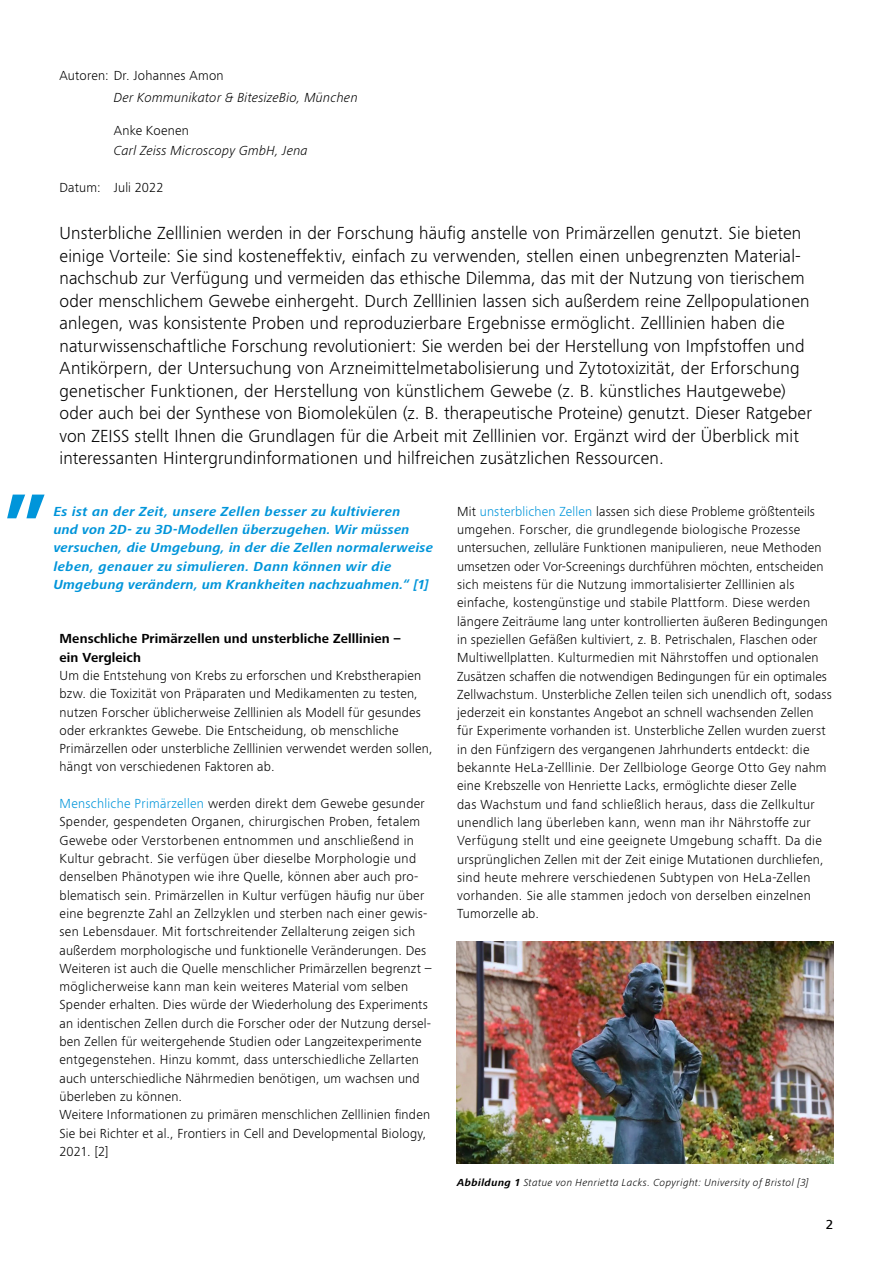
<style>
.page{position:relative;width:893px;height:1263px;background:#fff}
.page>*{position:absolute;margin:0;border:0;box-sizing:border-box;transform-origin:0 0}
.Copy_Light{font:700 95.85px "ZEISS Frutiger Next W1 G";color:#0095da}
.Intro_light{font:300 18px/22.5px "ZEISS Frutiger Next W1 G";letter-spacing:.01em;color:#000}
.Copy_Light-2{font:300 13.5px/18.3px "ZEISS Frutiger Next W1 G";letter-spacing:.02em;color:#000}
.Copy_Light-3{font:italic 700 13.5px/18.3px "ZEISS Frutiger Next W1 G";letter-spacing:.02em;color:#0095da}
.Copy_Light_Italic{font:italic 300 13.5px "ZEISS Frutiger Next W1 G";letter-spacing:.02em;color:#000}
.Copy_Headline_bold{font:700 13.5px/18.3px "ZEISS Frutiger Next W1 G";letter-spacing:.01em;color:#000}
.t1{font:500 13.5px "ZEISS Frutiger Next W1 G";color:#000}
.Caption_Light_Italic{font:italic 300 10.5px "ZEISS Frutiger Next W1 G";letter-spacing:.04em;color:#000}
.s1{color:#0095da}
.s2{font-weight:700}
</style>
<div class="page">
<img style="left:457px;top:942px;width:376px;height:222px">
<p class="Copy_Light-2" style="left:60px;top:66px;width:166px">Autoren: Dr. Johannes Amon</p>
<p class="Copy_Light_Italic" style="left:114px;top:88px;width:245px">Der Kommunikator &amp; BitesizeBio, München</p>
<p class="Copy_Light-2" style="left:114px;top:121px;width:77px">Anke Koenen</p>
<p class="Copy_Light_Italic" style="left:114px;top:142px;width:196px">Carl Zeiss Microscopy GmbH, Jena</p>
<p class="Copy_Light-2" style="left:60px;top:178px;width:43px">Datum:</p>
<p class="Copy_Light-2" style="left:114px;top:178px;width:51px">Juli 2022</p>
<p class="Intro_light" style="left:60px;top:221px;width:754px">Unsterbliche Zelllinien werden in der Forschung häufig anstelle von Primärzellen genutzt. Sie bieten einige Vorteile: Sie sind kosteneffektiv, einfach zu verwenden, stellen einen unbegrenzten Material&shy;nachschub zur Verfügung und vermeiden das ethische Dilemma, das mit der Nutzung von tierischem oder menschlichem Gewebe einhergeht. Durch Zelllinien lassen sich außerdem reine Zellpopulationen anlegen, was konsistente Proben und reproduzierbare Ergebnisse ermöglicht. Zelllinien haben die naturwissenschaftliche Forschung revolutioniert: Sie werden bei der Herstellung von Impfstoffen und Antikörpern, der Untersuchung von Arzneimittelmetabolisierung und Zytotoxizität, der Erforschung genetischer Funktionen, der Herstellung von künstlichem Gewebe (z. B. künstliches Hautgewebe) oder auch bei der Synthese von Biomolekülen (z. B. therapeutische Proteine) genutzt. Dieser Ratgeber von ZEISS stellt Ihnen die Grundlagen für die Arbeit mit Zelllinien vor. Ergänzt wird der Überblick mit interessanten Hintergrundinformationen und hilfreichen zusätzlichen Ressourcen.</p>
<p class="Copy_Light" style="left:4px;top:406px;width:49px">„</p>
<p class="Copy_Light-3" style="left:54px;top:502px;width:381px">Es ist an der Zeit, unsere Zellen besser zu kultivieren<br>und von 2D- zu 3D-Modellen überzugehen. Wir müssen versuchen, die Umgebung, in der die Zellen normalerweise leben, genauer zu simulieren. Dann können wir die Umgebung verändern, um Krankheiten nachzuahmen.“ [1]</p>
<p class="Copy_Headline_bold" style="left:60px;top:629px;width:342px">Menschliche Primärzellen und unsterbliche Zelllinien – ein Vergleich</p>
<p class="Copy_Light-2" style="left:60px;top:666px;width:375px">Um die Entstehung von Krebs zu erforschen und Krebstherapien bzw. die Toxizität von Präparaten und Medikamenten zu testen, nutzen Forscher üblicherweise Zelllinien als Modell für gesundes oder erkranktes Gewebe. Die Entscheidung, ob menschliche Primärzellen oder unsterbliche Zelllinien verwendet werden sollen, hängt von verschiedenen Faktoren ab.</p>
<p class="Copy_Light-2" style="left:60px;top:794px;width:374px"><span class="s1">Menschliche Primärzellen</span> werden direkt dem Gewebe gesunder Spender, gespendeten Organen, chirurgischen Proben, fetalem Gewebe oder Verstorbenen entnommen und anschließend in Kultur gebracht. Sie verfügen über dieselbe Morphologie und denselben Phänotypen wie ihre Quelle, können aber auch pro&shy;blematisch sein. Primärzellen in Kultur verfügen häufig nur über eine begrenzte Zahl an Zellzyklen und sterben nach einer gewis&shy;sen Lebensdauer. Mit fortschreitender Zellalterung zeigen sich außerdem morphologische und funktionelle Veränderungen. Des Weiteren ist auch die Quelle menschlicher Primärzellen begrenzt – möglicherweise kann man kein weiteres Material vom selben Spender erhalten. Dies würde der Wiederholung des Experiments an identischen Zellen durch die Forscher oder der Nutzung dersel&shy;ben Zellen für weitergehende Studien oder Langzeitexperimente entgegenstehen. Hinzu kommt, dass unterschiedliche Zellarten auch unterschiedliche Nährmedien benötigen, um wachsen und überleben zu können.</p>
<p class="Copy_Light-2" style="left:60px;top:1105px;width:372px">Weitere Informationen zu primären menschlichen Zelllinien finden<br>Sie bei Richter et al., Frontiers in Cell and Developmental Biology,<br>2021. [2]</p>
<p class="Copy_Light-2" style="left:457px;top:501px;width:376px">Mit <span class="s1">unsterblichen Zellen</span> lassen sich diese Probleme größtenteils umgehen. Forscher, die grundlegende biologische Prozesse untersuchen, zelluläre Funktionen manipulieren, neue Methoden umsetzen oder Vor-Screenings durchführen möchten, entscheiden sich meistens für die Nutzung immortalisierter Zelllinien als einfache, kostengünstige und stabile Plattform. Diese werden längere Zeiträume lang unter kontrollierten äußeren Bedingungen in speziellen Gefäßen kultiviert, z. B. Petrischalen, Flaschen oder Multiwellplatten. Kulturmedien mit Nährstoffen und optionalen Zusätzen schaffen die notwendigen Bedingungen für ein optimales Zellwachstum. Unsterbliche Zellen teilen sich unendlich oft, sodass jederzeit ein konstantes Angebot an schnell wachsenden Zellen für Experimente vorhanden ist. Unsterbliche Zellen wurden zuerst in den Fünfzigern des vergangenen Jahrhunderts entdeckt: die bekannte HeLa-Zelllinie. Der Zellbiologe George Otto Gey nahm eine Krebszelle von Henriette Lacks, ermöglichte dieser Zelle<br>das Wachstum und fand schließlich heraus, dass die Zellkultur unendlich lang überleben kann, wenn man ihr Nährstoffe zur Verfügung stellt und eine geeignete Umgebung schafft. Da die ursprünglichen Zellen mit der Zeit einige Mutationen durchliefen, sind heute mehrere verschiedenen Subtypen von HeLa-Zellen vorhanden. Sie alle stammen jedoch von derselben einzelnen Tumorzelle ab.</p>
<p class="Caption_Light_Italic" style="left:457px;top:1175px;width:353px"><span class="s2">Abbildung 1</span> Statue von Henrietta Lacks. Copyright: University of Bristol [3]</p>
<p class="t1" style="left:826px;top:1215px;width:9px">2</p>
</div>
